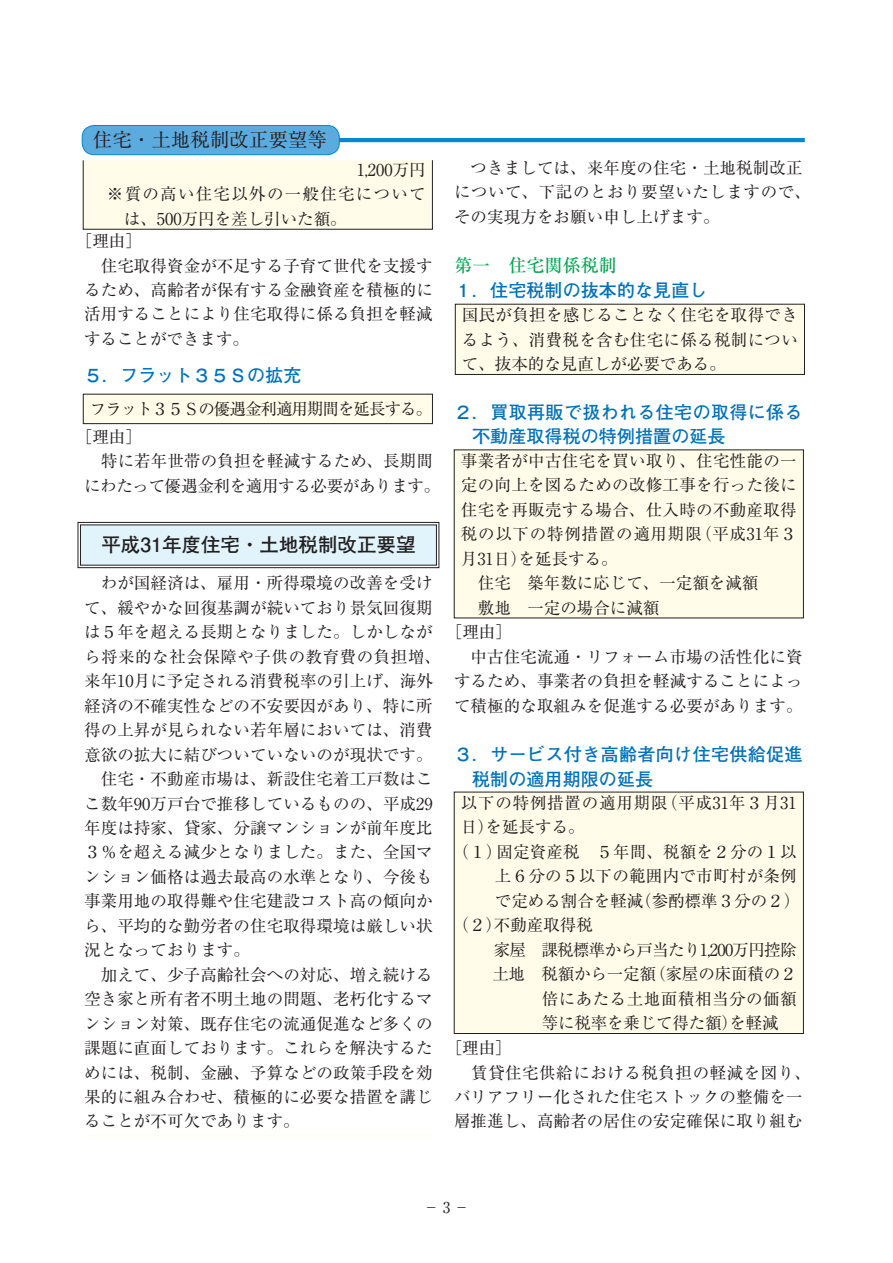
<style>
.page{position:relative;width:893px;height:1263px;background:#fff}
.page>*{position:absolute;margin:0;border:0;box-sizing:border-box;transform-origin:0 0}
.t1{font:700 19.5px "Futo Go B101 Pro";color:#231f20}
.t2{font:19.5px "Ryumin Pro";color:#231f20}
.t3{font:700 18px/24.5px "Futo Go B101 Pro";letter-spacing:.005em;color:#0072bc}
.t4{font:500 18px "Ryumin Pro";letter-spacing:.005em;color:#00a54f}
.t5{font:16.5px/24.5px "Ryumin Pro";letter-spacing:.005em;color:#231f20}
.t6{font:16.5px "Ryumin Pro";letter-spacing:.045em;color:#231f20}
.t7{font:16.5px "Ryumin Pro";letter-spacing:.035em;color:#231f20}
.t8{font:16.5px "Ryumin Pro";letter-spacing:-.04em;color:#231f20}
.t9{font:16.5px "Ryumin Pro";letter-spacing:-.02em;color:#231f20}
.t10{font:16.5px "Ryumin Pro";letter-spacing:-.06em;color:#231f20}
.t11{font:16.5px "Ryumin Pro";letter-spacing:.08em;color:#231f20}
.t12{font:15px "Ryumin Pro";color:#231f20}
</style>
<div class="page">
<div style="left:455px;top:304px;width:349px;height:70px;background:#fffde9"></div>
<div style="left:455px;top:304px;width:350px;height:71px;border:1px solid #231f20"></div>
<div style="left:454px;top:450px;width:349px;height:168px;background:#fffde9"></div>
<div style="left:454px;top:792px;width:349px;height:241px;background:#fffde9"></div>
<div style="left:454px;top:792px;width:350px;height:242px;border:1px solid #231f20"></div>
<div style="left:83px;top:394px;width:349px;height:30px;background:#fffde9"></div>
<div style="left:83px;top:394px;width:350px;height:30px;border:1px solid #231f20"></div>
<div style="left:83px;top:159px;width:349px;height:70px;background:#fffde9"></div>
<div style="left:83px;top:159px;width:350px;height:71px;border:1px solid #231f20"></div>
<hr style="left:108px;top:138px;width:697px;height:4px;background:#0089cf">
<div style="left:82px;top:125px;width:257px;height:30px;background:#5babdf;border-radius:12px"></div>
<div style="left:82px;top:125px;width:258px;height:30px;border:1px solid #0089cf;border-radius:12px"></div>
<hr style="left:84px;top:1135px;width:349px;height:2px;background:#fffde9">
<hr style="left:82px;top:1136px;width:351px;height:2px;background:#fff">
<svg style="left:77px;top:522px;width:362px;height:46px;background:#d3e2e9"></svg>
<hr style="left:80px;top:156px;width:355px;height:4px;background:#fff">
<p class="t2" style="left:93px;top:125px;width:235px">住宅・土地税制改正要望等</p>
<p class="t5" style="left:357px;top:156px;width:71px">1,200万円</p>
<p class="t11" style="left:107px;top:181px;width:320px">※質の高い住宅以外の一般住宅について</p>
<p class="t5" style="left:124px;top:205px;width:224px">は、500万円を差し引いた額。</p>
<p class="t5" style="left:84px;top:228px;width:350px;text-indent:-8px">［理由］<br>　住宅取得資金が不足する子育て世代を支援するため、高齢者が保有する金融資産を積極的に活用することにより住宅取得に係る負担を軽減することができます。</p>
<p class="t3" style="left:84px;top:361px;width:219px">５．フラット３５Ｓの拡充</p>
<p class="t10" style="left:90px;top:396px;width:344px">フラット３５Ｓの優遇金利適用期間を延長する。</p>
<p class="t5" style="left:76px;top:423px;width:67px">［理由］</p>
<p class="t5" style="left:101px;top:448px;width:333px">特に若年世帯の負担を軽減するため、長期間</p>
<p class="t9" style="left:84px;top:472px;width:358px">にわたって優遇金利を適用する必要があります。</p>
<p class="t1" style="left:101px;top:528px;width:316px">平成31年度住宅・土地税制改正要望</p>
<p class="t5" style="left:101px;top:570px;width:333px">わが国経済は、雇用・所得環境の改善を受け</p>
<p class="t5" style="left:84px;top:594px;width:350px">て、緩やかな回復基調が続いており景気回復期</p>
<p class="t5" style="left:84px;top:619px;width:350px">は５年を超える長期となりました。しかしなが</p>
<p class="t7" style="left:84px;top:644px;width:358px">ら将来的な社会保障や子供の教育費の負担増、</p>
<p class="t5" style="left:84px;top:668px;width:350px">来年10月に予定される消費税率の引上げ、海外</p>
<p class="t5" style="left:84px;top:692px;width:350px">経済の不確実性などの不安要因があり、特に所</p>
<p class="t5" style="left:84px;top:717px;width:350px">得の上昇が見られない若年層においては、消費</p>
<p class="t5" style="left:84px;top:741px;width:350px">意欲の拡大に結びついていないのが現状です。</p>
<p class="t5" style="left:101px;top:765px;width:333px">住宅・不動産市場は、新設住宅着工戸数はこ</p>
<p class="t5" style="left:84px;top:790px;width:350px">こ数年90万戸台で推移しているものの、平成29</p>
<p class="t5" style="left:84px;top:814px;width:350px">年度は持家、貸家、分譲マンションが前年度比</p>
<p class="t5" style="left:84px;top:839px;width:350px">３％を超える減少となりました。また、全国マ</p>
<p class="t5" style="left:84px;top:863px;width:350px">ンション価格は過去最高の水準となり、今後も</p>
<p class="t5" style="left:84px;top:888px;width:350px">事業用地の取得難や住宅建設コスト高の傾向か</p>
<p class="t5" style="left:84px;top:912px;width:350px">ら、平均的な勤労者の住宅取得環境は厳しい状</p>
<p class="t5" style="left:84px;top:937px;width:167px">況となっております。</p>
<p class="t5" style="left:101px;top:961px;width:333px">加えて、少子高齢社会への対応、増え続ける</p>
<p class="t5" style="left:84px;top:986px;width:350px">空き家と所有者不明土地の問題、老朽化するマ</p>
<p class="t5" style="left:84px;top:1010px;width:350px">ンション対策、既存住宅の流通促進など多くの</p>
<p class="t5" style="left:84px;top:1034px;width:350px">課題に直面しております。これらを解決するた</p>
<p class="t5" style="left:84px;top:1059px;width:350px">めには、税制、金融、予算などの政策手段を効</p>
<p class="t5" style="left:84px;top:1083px;width:350px">果的に組み合わせ、積極的に必要な措置を講じ</p>
<p class="t5" style="left:84px;top:1108px;width:217px">ることが不可欠であります。</p>
<p class="t5" style="left:454px;top:154px;width:358px;text-indent:17px">つきましては、来年度の住宅・土地税制改正について、下記のとおり要望いたしますので、その実現方をお願い申し上げます。</p>
<p class="t4" style="left:454px;top:251px;width:164px">第一　住宅関係税制</p>
<p class="t3" style="left:454px;top:275px;width:255px">１．住宅税制の抜本的な見直し</p>
<p class="t5" style="left:462px;top:302px;width:337px;text-align:justify">国民が負担を感じることなく住宅を取得できるよう、消費税を含む住宅に係る税制について、抜本的な見直しが必要である。</p>
<p class="t3" style="left:454px;top:397px;width:350px">２．買取再販で扱われる住宅の取得に係る　不動産取得税の特例措置の延長</p>
<p class="t5" style="left:461px;top:447px;width:337px">事業者が中古住宅を買い取り、住宅性能の一</p>
<p class="t5" style="left:461px;top:472px;width:337px">定の向上を図るための改修工事を行った後に</p>
<p class="t5" style="left:461px;top:496px;width:337px">住宅を再販売する場合、仕入時の不動産取得</p>
<p class="t6" style="left:461px;top:521px;width:337px">税の以下の特例措置の適用期限（平成31年３</p>
<p class="t5" style="left:461px;top:545px;width:158px">月31日）を延長する。</p>
<p class="t5" style="left:478px;top:570px;width:282px">住宅　築年数に応じて、一定額を減額</p>
<p class="t5" style="left:478px;top:594px;width:183px">敷地　一定の場合に減額</p>
<p class="t5" style="left:454px;top:619px;width:350px;text-indent:-8px">［理由］<br>　中古住宅流通・リフォーム市場の活性化に資するため、事業者の負担を軽減することによって積極的な取組みを促進する必要があります。</p>
<p class="t3" style="left:454px;top:740px;width:350px">３．サービス付き高齢者向け住宅供給促進　税制の適用期限の延長</p>
<p class="t6" style="left:461px;top:790px;width:337px">以下の特例措置の適用期限（平成31年３月31</p>
<p class="t5" style="left:461px;top:814px;width:125px">日）を延長する。</p>
<p class="t5" style="left:453px;top:838px;width:345px">（１）固定資産税　５年間、税額を２分の１以</p>
<p class="t5" style="left:495px;top:863px;width:303px">上６分の５以下の範囲内で市町村が条例</p>
<p class="t5" style="left:495px;top:887px;width:307px">で定める割合を軽減（参酌標準３分の２）</p>
<p class="t5" style="left:453px;top:912px;width:158px">（２）不動産取得税　</p>
<p class="t8" style="left:461px;top:936px;width:337px">　　家屋　課税標準から戸当たり1,200万円控除</p>
<p class="t5" style="left:461px;top:961px;width:337px">　　土地　税額から一定額（家屋の床面積の２</p>
<p class="t7" style="left:542px;top:985px;width:257px">倍にあたる土地面積相当分の価額</p>
<p class="t5" style="left:542px;top:1009px;width:238px">等に税率を乗じて得た額）を軽減</p>
<p class="t5" style="left:454px;top:1034px;width:358px;text-indent:-8px">［理由］<br>　賃貸住宅供給における税負担の軽減を図り、バリアフリー化された住宅ストックの整備を一層推進し、高齢者の居住の安定確保に取り組む</p>
<p class="t12" style="left:424px;top:1196px;width:46px">−3−</p>
</div>
